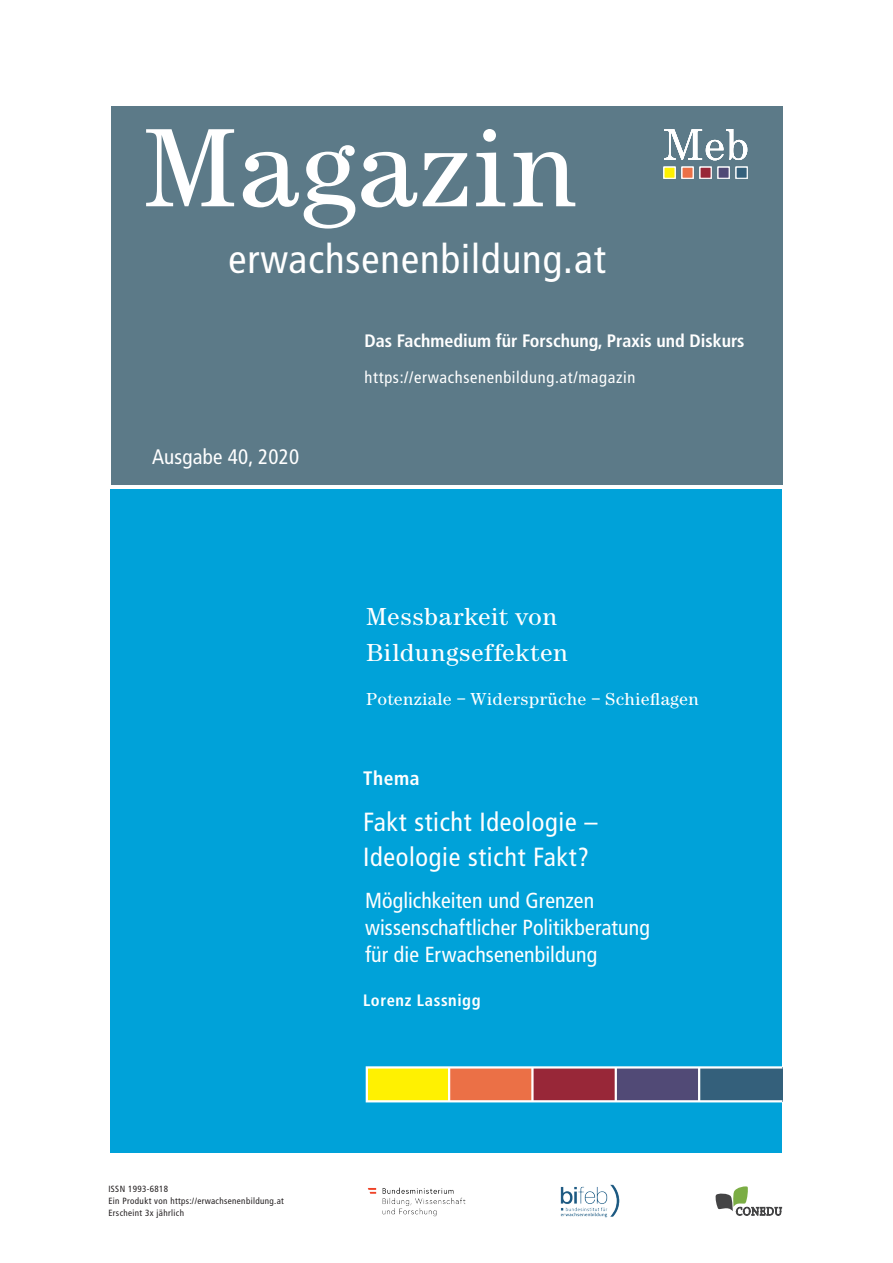
<style>
.page{position:relative;width:893px;height:1263px;background:#fff}
.page>*{position:absolute;margin:0;border:0;box-sizing:border-box;transform-origin:0 0}
.t1{font:condensed 40.5px "Frutiger LT Std";letter-spacing:.025em;color:#fff}
.t2{font:condensed 26.25px/34.5px "Frutiger LT Std";letter-spacing:.025em;color:#fff}
.t3{font:25.5px/36px "Century EF";letter-spacing:.01em;color:#fff}
.t4{font:condensed 21.75px/27px "Frutiger LT Std";letter-spacing:.005em;color:#fff}
.t5{font:condensed 21px "Frutiger LT Std";letter-spacing:.01em;color:#fff}
.t6{font:700 condensed 19.5px "Frutiger LT Std";letter-spacing:.03em;color:#fff}
.t7{font:700 condensed 18px "Frutiger LT Std";color:#fff}
.t8{font:18px "Century EF";letter-spacing:.01em;color:#fff}
.t9{font:condensed 16.5px "Frutiger LT Std";letter-spacing:.04em;color:#fff}
.t10{font:700 condensed 16.5px "Frutiger LT Std";letter-spacing:.035em;color:#fff}
.t11{font:condensed 9px/12px "Frutiger LT Std";letter-spacing:.04em;color:#231f20}
</style>
<div class="page">
<div style="left:111px;top:489px;width:671px;height:663px;background:#00a2d9"></div>
<div style="left:111px;top:106px;width:671px;height:379px;background:#5c7a88"></div>
<div style="left:532px;top:1067px;width:84px;height:34px;background:#982738"></div>
<div style="left:616px;top:1067px;width:83px;height:34px;background:#514a76"></div>
<div style="left:699px;top:1067px;width:83px;height:34px;background:#34607b"></div>
<div style="left:367px;top:1067px;width:82px;height:34px;background:#fff101"></div>
<div style="left:449px;top:1067px;width:83px;height:34px;background:#eb7046"></div>
<hr style="left:448px;top:1067px;width:2px;height:34px;background:#fff">
<hr style="left:531px;top:1067px;width:3px;height:34px;background:#fff">
<hr style="left:615px;top:1067px;width:2px;height:34px;background:#fff">
<hr style="left:698px;top:1067px;width:2px;height:34px;background:#fff">
<div style="left:366px;top:1066px;width:417px;height:36px;border:2px solid #fff"></div>
<svg style="left:146px;top:129px;width:429px;height:100px"></svg>
<svg style="left:715px;top:1186px;width:67px;height:29px"></svg>
<img style="left:367px;top:1187px;width:99px;height:30px">
<img style="left:561px;top:1185px;width:59px;height:32px">
<div style="left:700px;top:167px;width:11px;height:11px;background:#982738;border:1px solid #fff"></div>
<div style="left:718px;top:167px;width:11px;height:11px;background:#514a76;border:1px solid #fff"></div>
<div style="left:736px;top:167px;width:11px;height:11px;background:#34607b;border:1px solid #fff"></div>
<div style="left:664px;top:167px;width:11px;height:11px;background:#fff101"></div>
<div style="left:682px;top:167px;width:11px;height:11px;background:#eb7046;border:1px solid #fff"></div>
<svg style="left:664px;top:129px;width:83px;height:31px"></svg>
<h1 class="t1" style="left:229px;top:235px;width:379px">erwachsenenbildung.at</h1>
<p class="t5" style="left:152px;top:444px;width:149px">Ausgabe 40, 2020</p>
<p class="t7" style="left:365px;top:330px;width:381px">Das Fachmedium für Forschung, Praxis und Diskurs</p>
<p class="t9" style="left:365px;top:367px;width:272px">https://erwachsenenbildung.at/magazin</p>
<p class="t3" style="left:366px;top:600px;width:203px">Messbarkeit von<br>Bildungseffekten</p>
<p class="t8" style="left:366px;top:688px;width:334px">Potenziale – Widersprüche – Schieflagen</p>
<p class="t6" style="left:363px;top:766px;width:58px">Thema</p>
<p class="t2" style="left:363px;top:805px;width:236px">Fakt sticht Ideologie –<br>Ideologie sticht Fakt?</p>
<p class="t4" style="left:365px;top:887px;width:286px">Möglichkeiten und Grenzen wissenschaftlicher Politikberatung für die Erwachsenenbildung</p>
<p class="t10" style="left:363px;top:990px;width:119px">Lorenz Lassnigg</p>
<p class="t11" style="left:108px;top:1183px;width:177px">ISSN 1993-6818<br>Ein Produkt von https://erwachsenenbildung.at<br>Erscheint 3x jährlich</p>
</div>
